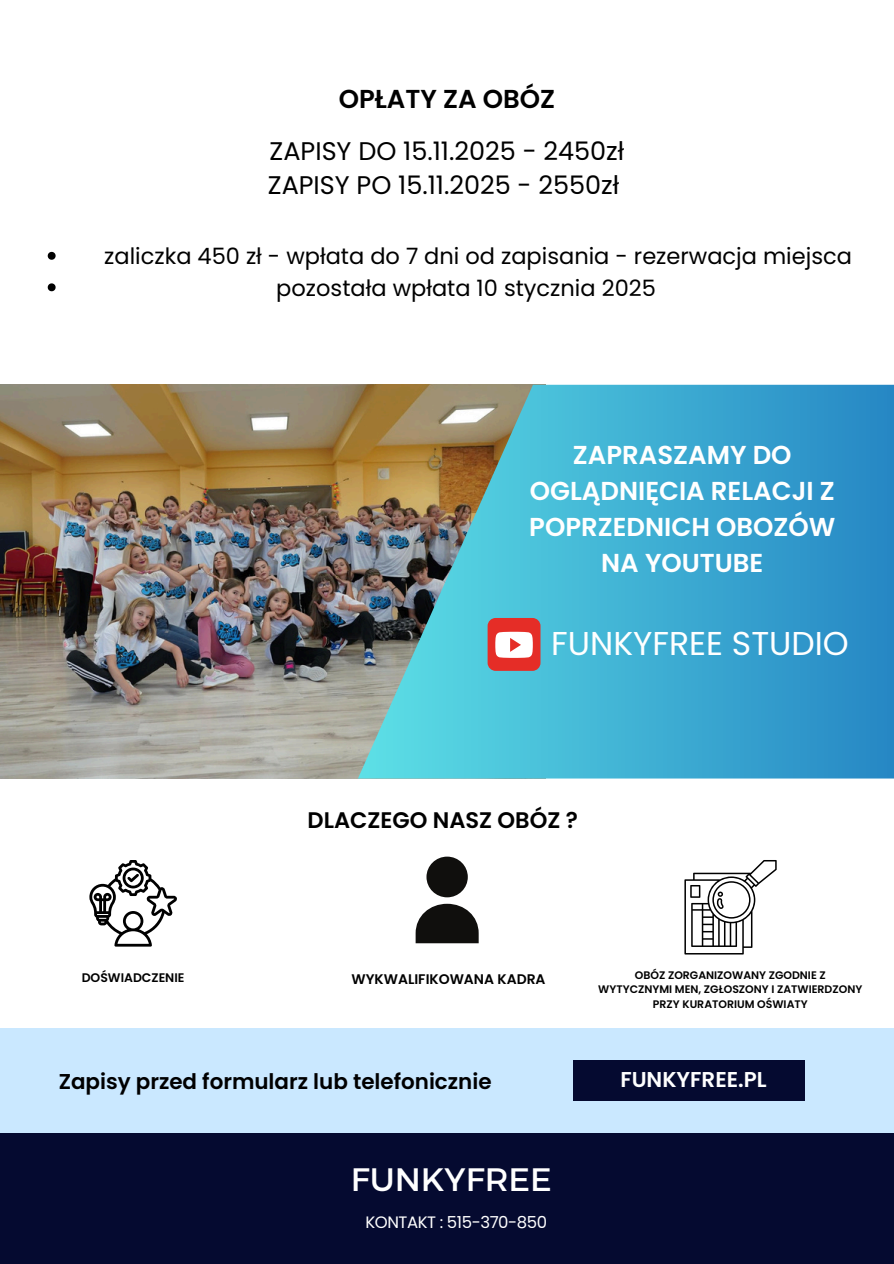
<style>
.page{position:relative;width:894px;height:1264px;background:#fff}
.page>*{position:absolute;margin:0;border:0;box-sizing:border-box;transform-origin:0 0}
.t1{font:33px "Poppins";color:#fff}
.t2{font:33px "Kief Montaser Regular";color:#fff}
.t3{font:600 25.95px/36px "Poppins";color:#fff;text-align:center}
.t4{font:600 25.95px "Poppins";color:#000}
.t5{font:25.5px/34.8px "Poppins";color:#000}
.t6{font:22.5px "Poppins";color:#000}
.t7{font:600 22.5px "Poppins";color:#000}
.t8{font:600 21.45px "Poppins";color:#000}
.t9{font:600 21.45px "Poppins";color:#fff}
.t10{font:16.5px "Poppins";letter-spacing:-.025em;color:#fff}
.t11{font:600 13.95px "Poppins";color:#000}
.t12{font:600 12.45px "Poppins";color:#000}
.t13{font:600 10.95px/14.5px "Poppins";color:#000;text-align:center}
</style>
<div class="page">
<img style="left:0;top:385px;width:358px;height:393px">
<svg style="left:358px;top:385px;width:535px;height:393px;background:#4aa4bf"></svg>
<div style="left:0;top:1102px;width:893px;height:161px;background:#050a30"></div>
<div style="left:0;top:1028px;width:893px;height:104px;background:#cae8ff"></div>
<div style="left:572px;top:1060px;width:232px;height:40px;background:#050a30"></div>
<div style="left:487px;top:618px;width:53px;height:53px;background:#e52d27;border-radius:8px"></div>
<svg style="left:495px;top:631px;width:37px;height:27px"></svg>
<div style="left:426px;top:856px;width:41px;height:41px;background:#100f0d;border-radius:50%"></div>
<svg style="left:415px;top:903px;width:63px;height:40px"></svg>
<svg style="left:89px;top:860px;width:88px;height:86px"></svg>
<svg style="left:684px;top:860px;width:92px;height:94px"></svg>
<svg style="left:48px;top:252px;width:8px;height:8px"></svg>
<svg style="left:48px;top:283px;width:8px;height:8px"></svg>
<h3 class="t4" style="left:339px;top:81px;width:218px">OPŁATY ZA OBÓZ</h3>
<p class="t5" style="left:268px;top:133px;width:358px">ZAPISY DO 15.11.2025 - 2450zł<br>ZAPISY PO 15.11.2025 - 2550zł</p>
<p class="t6" style="left:104px;top:241px;width:749px">zaliczka 450 zł - wpłata do 7 dni od zapisania - rezerwacja miejsca</p>
<h1 class="t6" style="left:276px;top:272px;width:381px">pozostała wpłata 10 stycznia 2025</h1>
<p class="t3" style="left:529px;top:437px;width:307px">ZAPRASZAMY DO<br>OGLĄDNIĘCIA RELACJI Z<br>POPRZEDNICH OBOZÓW<br>NA YOUTUBE</p>
<h4 class="t1" style="left:551px;top:620px;width:299px">FUNKYFREE STUDIO</h4>
<p class="t7" style="left:307px;top:804px;width:272px">DLACZEGO NASZ OBÓZ ?</p>
<p class="t12" style="left:82px;top:969px;width:104px">DOŚWIADCZENIE</p>
<p class="t11" style="left:351px;top:969px;width:196px">WYKWALIFIKOWANA KADRA</p>
<p class="t13" style="left:598px;top:967px;width:265px">OBÓZ ZORGANIZOWANY ZGODNIE Z<br>WYTYCZNYMI MEN, ZGŁOSZONY I ZATWIERDZONY<br>PRZY KURATORIUM OŚWIATY</p>
<h4 class="t8" style="left:59px;top:1066px;width:434px">Zapisy przed formularz lub telefonicznie</h4>
<h2 class="t9" style="left:620px;top:1064px;width:148px">FUNKYFREE.PL</h2>
<p class="t2" style="left:350px;top:1159px;width:202px">FUNKYFREE</p>
<p class="t10" style="left:365px;top:1210px;width:183px">KONTAKT : 515-370-850</p>
</div>
